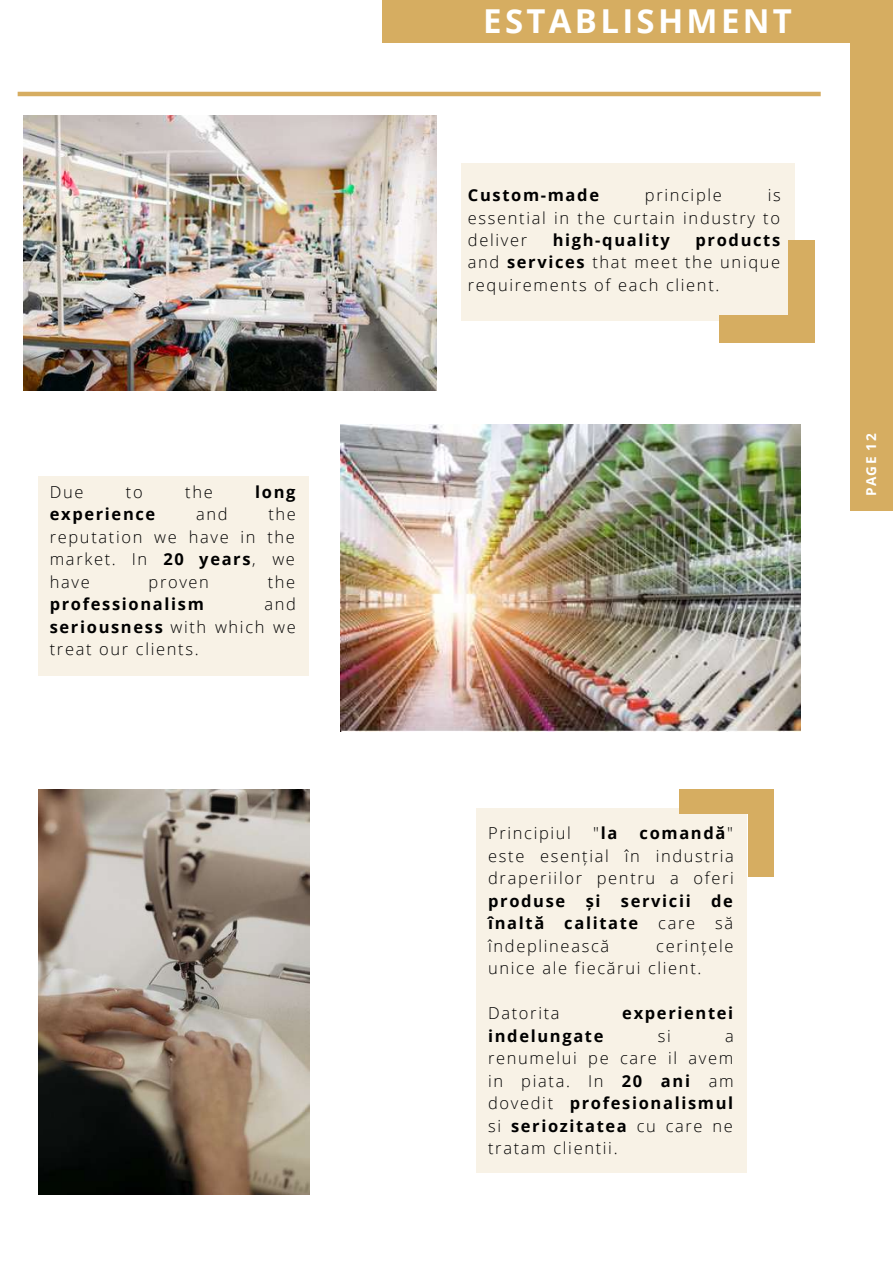
<style>
.page{position:relative;width:893px;height:1264px;background:#fff}
.page>*{position:absolute;margin:0;border:0;box-sizing:border-box;transform-origin:0 0}
.t1{font:700 33px "Open Sans";letter-spacing:.1em;color:#fff}
.t2{font:300 16.5px/22.5px "Open Sans";letter-spacing:.1em;color:#000;text-align:justify}
.t3{font:700 16.5px/22.5px "Open Sans";letter-spacing:.1em;color:#000;text-align:justify}
.t4{font:700 13.65px "Open Sans";letter-spacing:.1em;color:#fff}
.s1{font-weight:700}
.s2{font-weight:300}
</style>
<div class="page">
<div style="left:850px;top:0;width:42px;height:510px;background:#d6ad61"></div>
<hr style="left:18px;top:92px;width:802px;height:4px;background:#d6ad61">
<div style="left:382px;top:0;width:510px;height:42px;background:#d6ad61"></div>
<img style="left:340px;top:424px;width:460px;height:307px">
<div style="left:476px;top:808px;width:271px;height:364px;background:#f8f2e6"></div>
<div style="left:748px;top:801px;width:25px;height:75px;background:#d6ad61"></div>
<div style="left:679px;top:789px;width:95px;height:24px;background:#d6ad61"></div>
<div style="left:461px;top:163px;width:333px;height:157px;background:#f8f2e6"></div>
<div style="left:719px;top:315px;width:82px;height:28px;background:#d6ad61"></div>
<div style="left:788px;top:240px;width:26px;height:103px;background:#d6ad61"></div>
<img style="left:23px;top:115px;width:413px;height:276px">
<div style="left:38px;top:475px;width:271px;height:200px;background:#f8f2e6"></div>
<img style="left:39px;top:789px;width:271px;height:405px">
<p class="t2" style="left:50px;top:480px;width:35px">Due</p>
<p class="t2" style="left:126px;top:480px;width:18px">to</p>
<p class="t2" style="left:185px;top:480px;width:29px">the</p>
<p class="t3" style="left:255px;top:480px;width:42px">long</p>
<p class="t3" style="left:50px;top:502px;width:107px">experience</p>
<p class="t2" style="left:196px;top:502px;width:33px">and</p>
<p class="t2" style="left:50px;top:502px;width:248px;text-indent:219px">the reputation we have in the market. In <span class="s1">20 years</span>, we have</p>
<p class="t2" style="left:148px;top:570px;width:62px">proven</p>
<p class="t2" style="left:268px;top:570px;width:29px">the</p>
<p class="t3" style="left:50px;top:592px;width:156px">professionalism</p>
<p class="t2" style="left:50px;top:592px;width:248px;text-indent:215px">and <span class="s1">seriousness</span> with which we treat our clients.</p>
<h1 class="t1" style="left:483px;top:-2px;width:310px">ESTABLISHMENT</h1>
<p class="t3" style="left:468px;top:183px;width:133px">Custom-made</p>
<p class="t2" style="left:645px;top:183px;width:78px">principle</p>
<p class="t2" style="left:468px;top:183px;width:314px;text-indent:300px">is essential in the curtain industry to deliver</p>
<p class="t2" style="left:468px;top:228px;width:314px;text-indent:228px"><span class="s1">products </span>and <span class="s1">services</span> that meet the unique requirements of each client.</p>
<p class="t3" style="left:552px;top:228px;width:119px">high-quality</p>
<p class="t4" style="left:861px;top:496px;width:64px;rotate:-90deg">PAGE 12</p>
<p class="t2" style="left:488px;top:821px;width:247px;text-indent:151px"><span class="s1">comandă</span>" este esențial în industria draperiilor pentru a oferi</p>
<p class="t3" style="left:488px;top:889px;width:246px">produse și servicii de înaltă calitate <span class="s2">care să îndeplinească</span></p>
<p class="t2" style="left:488px;top:821px;width:84px">Principiul</p>
<p class="t3" style="left:593px;top:821px;width:26px"><span class="s2">"</span>la</p>
<p class="t2" style="left:488px;top:934px;width:247px;text-indent:168px">cerințele unice ale fiecărui client.</p>
<p class="t2" style="left:488px;top:1001px;width:73px">Datorita</p>
<p class="t3" style="left:622px;top:1001px;width:112px">experientei</p>
<p class="t3" style="left:488px;top:1023px;width:117px">indelungate</p>
<p class="t2" style="left:657px;top:1023px;width:15px">si</p>
<p class="t2" style="left:488px;top:1023px;width:247px;text-indent:237px">a renumelui pe care il avem in piata. In <span class="s1">20 ani</span> am dovedit <span class="s1">profesionalismul </span>si <span class="s1">seriozitatea</span> cu care ne tratam clientii.</p>
</div>
